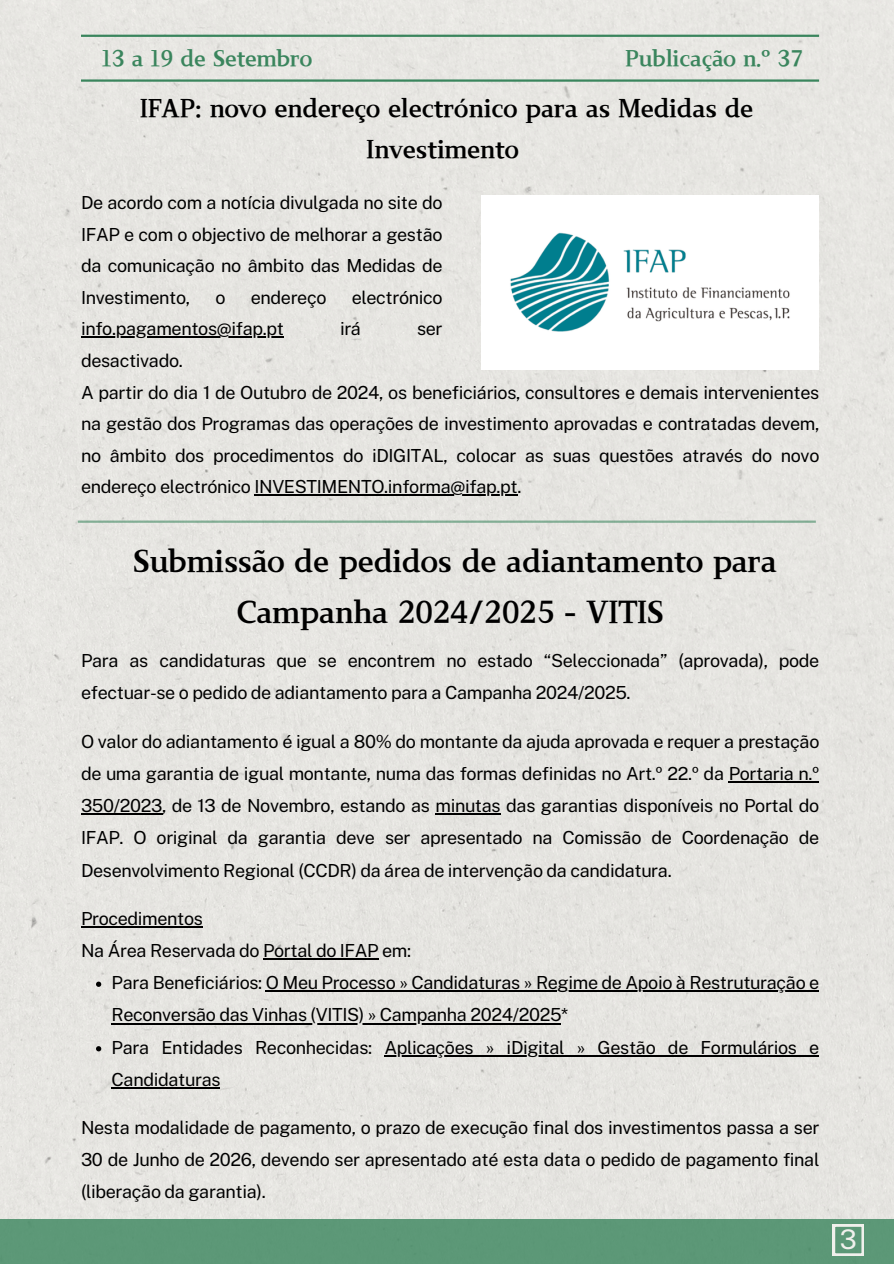
<style>
.page{position:relative;width:894px;height:1264px;background:#fff}
.page>*{position:absolute;margin:0;border:0;box-sizing:border-box;transform-origin:0 0}
.t1{font:33px/50.7px "Canva Bumper Crop";color:#000;text-align:center}
.t2{font:27px/40.5px "Canva Bumper Crop";color:#000;text-align:center}
.t3{font:27px "Public Sans";color:#f1f0ec}
.t4{font:24px "Canva Bumper Crop";color:#3a855d}
.t5{font:18px/32.2px "Public Sans";letter-spacing:-.02em;color:#000;text-align:justify}
</style>
<div class="page">
<div style="left:0;top:0;width:893px;height:1219px;background:#e6e5e1"></div>
<div style="left:0;top:1219px;width:893px;height:44px;background:#5c9877"></div>
<svg style="left:832px;top:1224px;width:31px;height:31px"></svg>
<hr style="left:81px;top:35px;width:737px;height:2px;background:#3a855d">
<hr style="left:81px;top:79px;width:737px;height:3px;background:#3a855d">
<hr style="left:254px;top:494px;width:263px;height:1px;background:#000">
<hr style="left:78px;top:520px;width:737px;height:3px;background:#3a855d">
<img style="left:481px;top:195px;width:337px;height:174px">
<hr style="left:81px;top:336px;width:202px;height:1px;background:#000">
<hr style="left:728px;top:781px;width:90px;height:1px;background:#000">
<hr style="left:81px;top:813px;width:81px;height:2px;background:#000">
<hr style="left:435px;top:813px;width:65px;height:2px;background:#000">
<hr style="left:81px;top:926px;width:122px;height:1px;background:#000">
<hr style="left:263px;top:958px;width:115px;height:1px;background:#000">
<svg style="left:96px;top:981px;width:5px;height:5px"></svg>
<hr style="left:266px;top:990px;width:552px;height:2px;background:#000">
<hr style="left:112px;top:1022px;width:449px;height:2px;background:#000">
<svg style="left:96px;top:1046px;width:5px;height:5px"></svg>
<hr style="left:384px;top:1055px;width:434px;height:1px;background:#000">
<hr style="left:112px;top:1087px;width:108px;height:1px;background:#000">
<h2 class="t4" style="left:102px;top:44px;width:212px">13 a 19 de Setembro</h2>
<h3 class="t4" style="left:625px;top:44px;width:179px">Publicação n.º 37</h3>
<h1 class="t2" style="left:140px;top:89px;width:614px">IFAP: novo endereço electrónico para as Medidas de<br>Investimento</h1>
<p class="t5" style="left:81px;top:187px;width:363px;line-height:31.5px">De acordo com a notícia divulgada no site do IFAP e com o objectivo de melhorar a gestão da comunicação no âmbito das Medidas de Investimento,</p>
<p class="t5" style="left:215px;top:281px;width:12px">o</p>
<p class="t5" style="left:251px;top:281px;width:77px">endereço</p>
<p class="t5" style="left:351px;top:281px;width:92px">electrónico</p>
<p class="t5" style="left:81px;top:312px;width:204px">info.pagamentos@ifap.pt</p>
<p class="t5" style="left:340px;top:312px;width:23px">irá</p>
<p class="t5" style="left:417px;top:312px;width:27px">ser</p>
<p class="t5" style="left:81px;top:344px;width:103px">desactivado.</p>
<p class="t5" style="left:81px;top:376px;width:739px;line-height:31.5px">A partir do dia 1 de Outubro de 2024, os beneficiários, consultores e demais intervenientes na gestão dos Programas das operações de investimento aprovadas e contratadas devem, no âmbito dos procedimentos do iDIGITAL, colocar as suas questões através do novo endereço electrónico INVESTIMENTO.informa@ifap.pt.</p>
<p class="t1" style="left:133px;top:536px;width:645px">Submissão de pedidos de adiantamento para<br>Campanha 2024/2025 - VITIS</p>
<p class="t5" style="left:81px;top:644px;width:739px">Para as candidaturas que se encontrem no estado “Seleccionada” (aprovada), pode efectuar-se o pedido de adiantamento para a Campanha 2024/2025.</p>
<p class="t5" style="left:81px;top:724px;width:739px">O valor do adiantamento é igual a 80% do montante da ajuda aprovada e requer a prestação de uma garantia de igual montante, numa das formas definidas no Art.º 22.º da Portaria n.º 350/2023, de 13 de Novembro, estando as minutas das garantias disponíveis no Portal do IFAP. O original da garantia deve ser apresentado na Comissão de Coordenação de Desenvolvimento Regional (CCDR) da área de intervenção da candidatura.</p>
<p class="t5" style="left:81px;top:901px;width:123px">Procedimentos</p>
<p class="t5" style="left:81px;top:934px;width:331px">Na Área Reservada do Portal do IFAP em:</p>
<p class="t5" style="left:112px;top:966px;width:709px;text-align:left">Para Beneficiários: O Meu Processo » Candidaturas » Regime de Apoio à Restruturação e Reconversão das Vinhas (VITIS) » Campanha 2024/2025*<br>Para Entidades Reconhecidas: Aplicações » iDigital » Gestão de Formulários e Candidaturas</p>
<p class="t5" style="left:81px;top:1111px;width:739px">Nesta modalidade de pagamento, o prazo de execução final dos investimentos passa a ser 30 de Junho de 2026, devendo ser apresentado até esta data o pedido de pagamento final (liberação da garantia).</p>
<h3 class="t3" style="left:839px;top:1223px;width:19px">3</h3>
</div>
